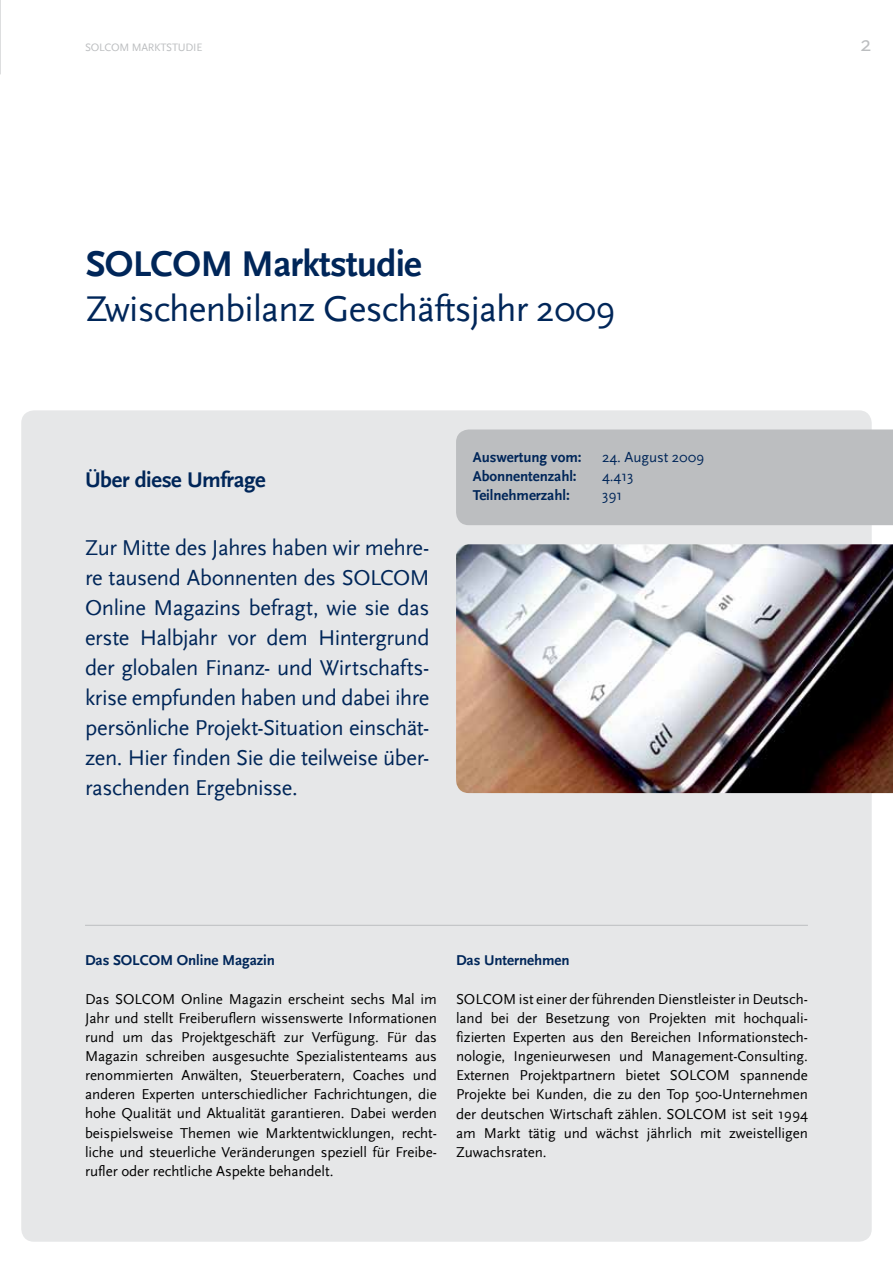
<style>
.page{position:relative;width:893px;height:1263px;background:#fff}
.page>*{position:absolute;margin:0;border:0;box-sizing:border-box;transform-origin:0 0}
.t1{font:37.5px "Scala Sans";letter-spacing:-.02em;color:#002659}
.t2{font:700 37.5px "Scala Sans";letter-spacing:-.02em;color:#002659}
.t3{font:22.5px/30px "Scala Sans";letter-spacing:-.02em;color:#002659;text-align:justify}
.t4{font:700 22.5px "Scala Sans";letter-spacing:-.02em;color:#002659}
.t5{font:22.5px "Scala Sans";color:#bcbec0}
.t6{font:15px/19.2px "Scala Sans";letter-spacing:-.005em;color:#000;text-align:justify}
.t7{font:700 15px/19.2px "Scala Sans";letter-spacing:-.005em;color:#002659}
.t8{font:15px/19.2px "Scala Sans";letter-spacing:-.005em;color:#002659}
.t9{font:11.25px "Scala Sans";letter-spacing:-.02em;color:#bcbec0}
</style>
<div class="page">
<div style="left:21px;top:410px;width:851px;height:832px;background:#e6e7e8;border-radius:13px"></div>
<hr style="left:0;top:0;width:1px;height:74px;background:#bcbec0">
<hr style="left:85px;top:925px;width:723px;height:1px;background:#bcbec0">
<img style="left:456px;top:544px;width:437px;height:249px">
<div style="left:456px;top:429px;width:437px;height:96px;background:#bcbec0"></div>
<p class="t9" style="left:85px;top:41px;width:119px">SOLCOM MARKTSTUDIE</p>
<h2 class="t5" style="left:861px;top:31px;width:13px">2</h2>
<h1 class="t2" style="left:86px;top:242px;width:338px">SOLCOM Marktstudie</h1>
<h1 class="t1" style="left:86px;top:288px;width:531px">Zwischenbilanz Geschäftsjahr 2009</h1>
<h2 class="t4" style="left:85px;top:467px;width:182px">Über diese Umfrage</h2>
<p class="t3" style="left:85px;top:533px;width:346px">Zur Mitte des Jahres haben wir mehre&shy;re tausend Abonnenten des SOLCOM Online Magazins befragt, wie sie das erste Halbjahr vor dem Hintergrund der globalen Finanz- und Wirtschafts&shy;krise empfunden haben und dabei ihre persönliche Projekt-Situation einschät&shy;zen. Hier finden Sie die teilweise über&shy;raschenden Ergebnisse.</p>
<p class="t7" style="left:473px;top:448px;width:110px">Auswertung vom:<br>Abonnentenzahl:<br>Teilnehmerzahl:</p>
<p class="t8" style="left:602px;top:448px;width:104px">24. August 2009<br>4.413<br>391</p>
<p class="t7" style="left:85px;top:951px;width:192px">Das SOLCOM Online Magazin</p>
<p class="t6" style="left:85px;top:989px;width:353px">Das SOLCOM Online Magazin erscheint sechs Mal im Jahr und stellt Freiberuflern wissenswerte Informationen rund um das Projektgeschäft zur Verfügung. Für das Magazin schreiben ausgesuchte Spezialistenteams aus renommierten Anwälten, Steuerberatern, Coaches und anderen Experten unterschiedlicher Fachrichtungen, die hohe Qualität und Aktualität garantieren. Dabei werden beispielsweise Themen wie Marktentwicklungen, recht&shy;liche und steuerliche Veränderungen speziell für Freibe&shy;rufler oder rechtliche Aspekte behandelt.</p>
<p class="t7" style="left:456px;top:951px;width:115px">Das Unternehmen</p>
<p class="t6" style="left:456px;top:989px;width:353px">SOLCOM ist einer der führenden Dienstleister in Deutsch&shy;land bei der Besetzung von Projekten mit hochquali&shy;fizierten Experten aus den Bereichen Informationstech&shy;nologie, Ingenieurwesen und Management-Consulting.<br>Externen Projektpartnern bietet SOLCOM spannende Projekte bei Kunden, die zu den Top 500-Unternehmen der deutschen Wirtschaft zählen. SOLCOM ist seit 1994 am Markt tätig und wächst jährlich mit zweistelligen Zuwachsraten.</p>
</div>
